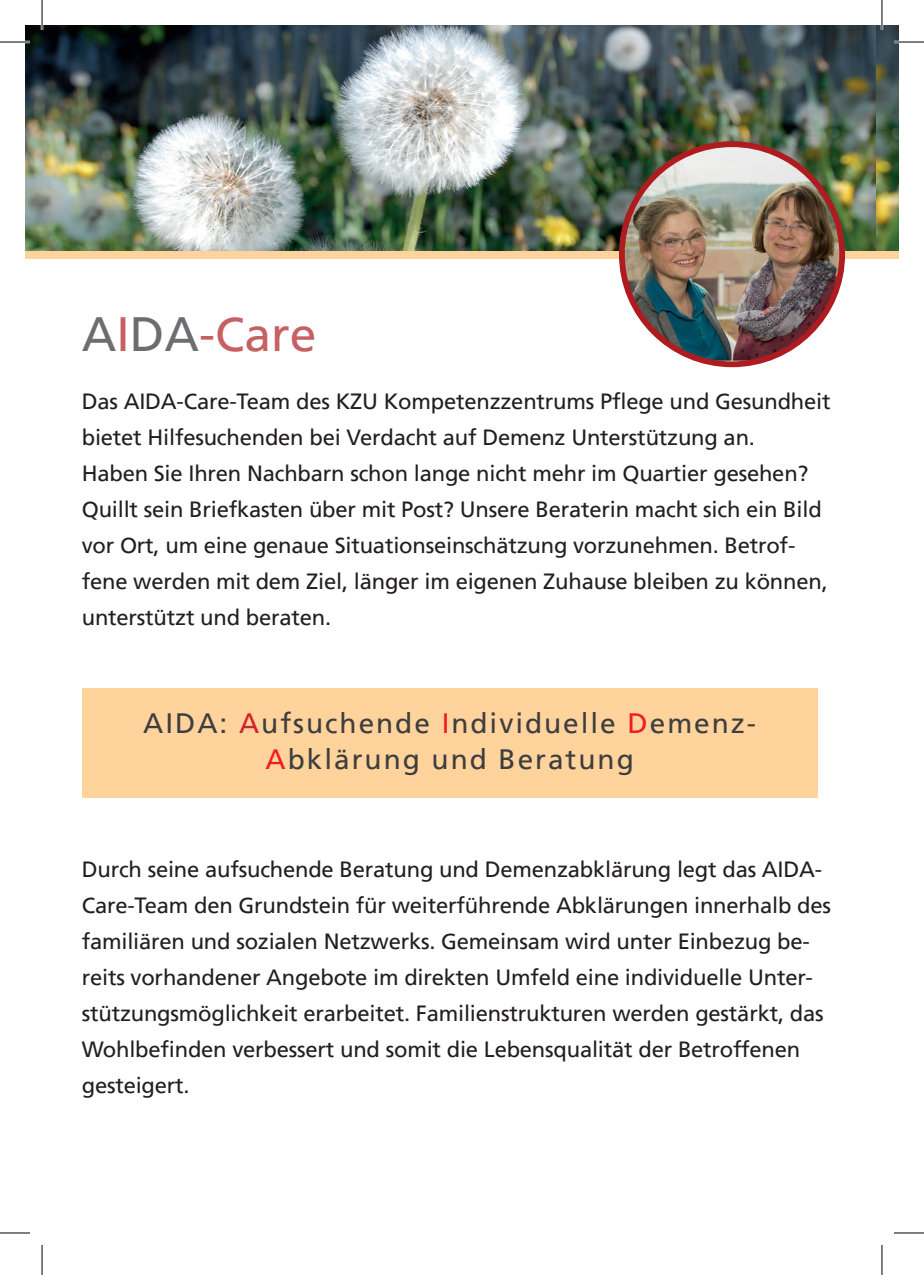
<style>
.page{position:relative;width:924px;height:1275px;background:#fff}
.page>*{position:absolute;margin:0;border:0;box-sizing:border-box;transform-origin:0 0}
.t1{font:48px "Frutiger LT";color:#c76062}
.t2{font:28px/36px "Frutiger LT";letter-spacing:.07em;color:#3e3e3f;text-align:center}
.t3{font:22px/36px "Frutiger LT";letter-spacing:-.01em;color:#231f20}
.s1{color:#6c6d70}
.s2{color:#d1232a}
.s3{color:#ee1d23}
</style>
<div class="page">
<div style="left:82px;top:688px;width:735px;height:109px;background:#ffd39b"></div>
<img style="left:25px;top:25px;width:850px;height:225px">
<img style="left:875px;top:25px;width:23px;height:225px">
<div style="left:26px;top:251px;width:872px;height:7px;background:#ffd39b"></div>
<img style="left:621px;top:144px;width:220px;height:217px">
<div style="left:618px;top:141px;width:226px;height:226px;border:6px solid #af1c1f;border-radius:50%"></div>
<hr style="left:0;top:41px;width:30px;height:2px;background:#fff">
<hr style="left:893px;top:41px;width:30px;height:2px;background:#fff">
<hr style="left:41px;top:0;width:2px;height:30px;background:#fff">
<hr style="left:880px;top:0;width:2px;height:30px;background:#fff">
<hr style="left:0;top:42px;width:30px;height:1px;background:#000">
<hr style="left:893px;top:42px;width:30px;height:1px;background:#000">
<hr style="left:0;top:1232px;width:30px;height:1px;background:#000">
<hr style="left:893px;top:1232px;width:30px;height:1px;background:#000">
<hr style="left:42px;top:0;width:1px;height:30px;background:#000">
<hr style="left:42px;top:1245px;width:1px;height:30px;background:#000">
<hr style="left:881px;top:0;width:1px;height:30px;background:#000">
<hr style="left:881px;top:1245px;width:1px;height:30px;background:#000">
<h1 class="t1" style="left:82px;top:306px;width:236px"><span class="s1">A</span>I<span class="s1">DA</span>-Care</h1>
<p class="t3" style="left:82px;top:383px;width:750px">Das AIDA-Care-Team des KZU Kompetenzzentrums Pflege und Gesundheit bietet Hilfesuchenden bei Verdacht auf Demenz Unterstützung an.<br>Haben Sie Ihren Nachbarn schon lange nicht mehr im Quartier gesehen?<br>Quillt sein Briefkasten über mit Post? Unsere Beraterin macht sich ein Bild vor Ort, um eine genaue Situationseinschätzung vorzunehmen. Betrof&shy;fene werden mit dem Ziel, länger im eigenen Zuhause bleiben zu können, unterstützt und beraten.</p>
<p class="t2" style="left:143px;top:705px;width:614px">AIDA: <span class="s2">A</span>ufsuchende <span class="s3">I</span>ndividuelle <span class="s3">D</span>emenz-<br><span class="s3">A</span>bklärung und Beratung</p>
<p class="t3" style="left:82px;top:851px;width:750px">Durch seine aufsuchende Beratung und Demenzabklärung legt das AIDA-Care-Team den Grundstein für weiterführende Abklärungen innerhalb des familiären und sozialen Netzwerks. Gemeinsam wird unter Einbezug be&shy;reits vorhandener Angebote im direkten Umfeld eine individuelle Unter&shy;stützungsmöglichkeit erarbeitet. Familienstrukturen werden gestärkt, das Wohlbefinden verbessert und somit die Lebensqualität der Betroffenen gesteigert.</p>
</div>
